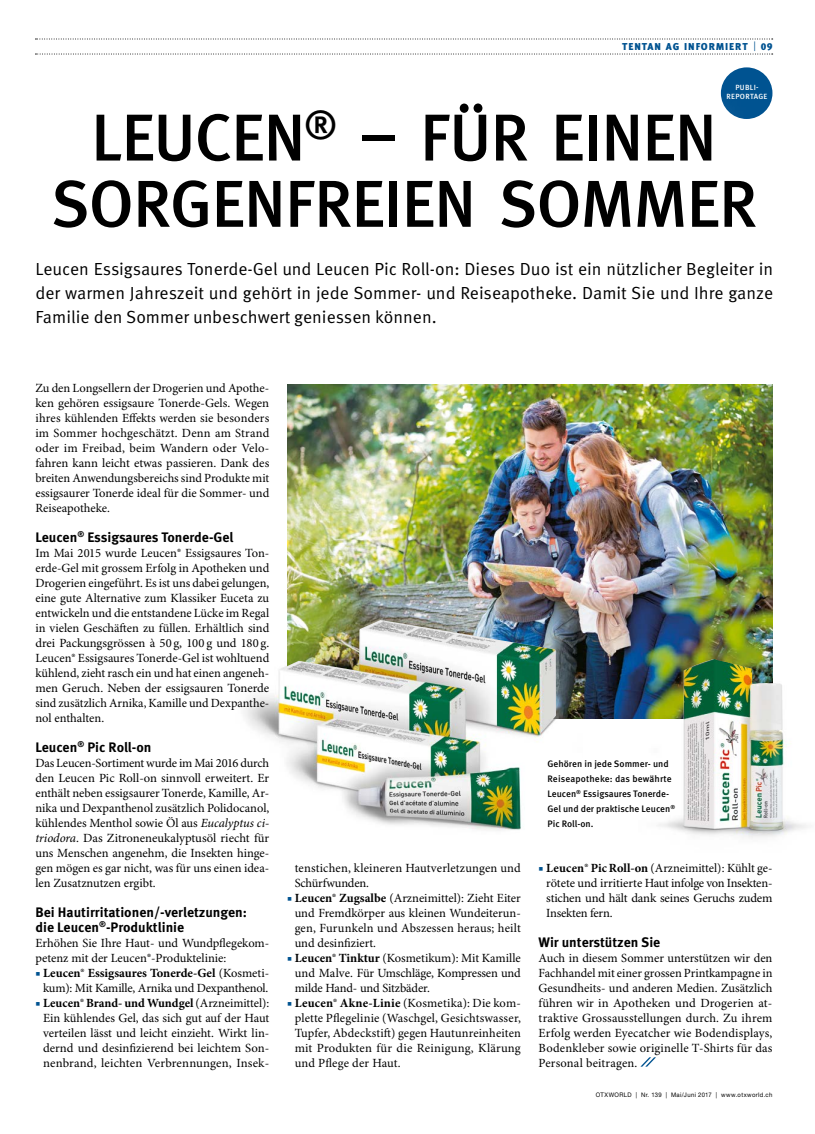
<style>
.page{position:relative;width:815px;height:1134px;background:#fff}
.page>*{position:absolute;margin:0;border:0;box-sizing:border-box;transform-origin:0 0}
.t1{font:500 66.25px/66.2px "Meta OT";letter-spacing:-.02em;color:#000;text-align:center}
.t2{font:17.5px/23.8px "Meta OT Norm";color:#000;text-align:justify}
.t3{font:700 13.75px/15px "Meta OT";color:#000}
.t4{font:12.5px/15px "Minion Pro";color:#000;text-align:justify}
.t5{font:900 10px "Meta OT";letter-spacing:.085em;color:#005391}
.t6{font:500 9.38px/15px "Meta OT";color:#000}
.t7{font:500 7.5px/9px "Meta OT";letter-spacing:.04em;color:#fff;text-align:center}
.t8{font:6.25px "Helvetica Neue LT Pro";letter-spacing:.06em;color:#000;scale:.95 1}
.s1{font-family:"Meta OT Norm";font-weight:400}
.s2{font-style:italic}
.s3{font-weight:700}
.s4{color:#005391}
</style>
<div class="page">
<svg style="left:35px;top:54px;width:738px;height:1px"></svg>
<svg style="left:35px;top:39px;width:738px;height:1px"></svg>
<img style="left:244px;top:690px;width:312px;height:141px">
<img style="left:658px;top:644px;width:149px;height:194px">
<svg style="left:640px;top:1057px;width:16px;height:10px"></svg>
<img style="left:287px;top:385px;width:485px;height:334px">
<img style="left:684px;top:659px;width:98px;height:128px">
<img style="left:279px;top:620px;width:277px;height:99px">
<p class="t5" style="left:753px;top:41px;width:20px"><span class="s1">|</span> 09</p>
<p class="t5" style="left:622px;top:41px;width:127px">TENTAN AG INFORMIERT</p>
<p class="t7" style="left:727px;top:83px;width:42px">PUBLI-<br>REPORTAGE</p>
<h1 class="t1" style="left:50px;top:107px;width:709px">LEUCEN<sup>®</sup> – FÜR EINEN<br>SORGENFREIEN SOMMER</h1>
<p class="t2" style="left:35px;top:258px;width:739px">Leucen Essigsaures Tonerde-Gel und Leucen Pic Roll-on: Dieses Duo ist ein nützlicher Begleiter in der warmen Jahreszeit und gehört in jede Sommer- und Reiseapotheke. Damit Sie und Ihre ganze Familie den Sommer unbeschwert geniessen können.</p>
<p class="t4" style="left:35px;top:381px;width:235px">Zu den Longsellern der Drogerien und Apothe&shy;ken gehören essigsaure Tonerde-Gels. Wegen ihres kühlenden Effekts werden sie besonders im Sommer hochgeschätzt. Denn am Strand oder im Freibad, beim Wandern oder Velo&shy;fahren kann leicht etwas passieren. Dank des breiten Anwendungsbereichs sind Produkte mit essigsaurer Tonerde ideal für die Sommer- und Reiseapotheke.</p>
<p class="t3" style="left:35px;top:530px;width:200px">Leucen<sup>®</sup> Essigsaures Tonerde-Gel</p>
<p class="t4" style="left:35px;top:546px;width:235px">Im Mai 2015 wurde Leucen® Essigsaures Ton&shy;erde-Gel mit grossem Erfolg in Apotheken und Drogerien eingeführt. Es ist uns dabei gelungen, eine gute Alternative zum Klassiker Euceta zu entwickeln und die entstandene Lücke im Regal in vielen Geschäften zu füllen. Erhältlich sind drei Packungsgrössen à 50 g, 100 g und 180 g.<br>Leucen® Essigsaures Tonerde-Gel ist wohltuend kühlend, zieht rasch ein und hat einen angeneh&shy;men Geruch. Neben der essigsauren Tonerde sind zusätzlich Arnika, Kamille und Dexpanthe&shy;nol enthalten.</p>
<p class="t3" style="left:35px;top:740px;width:118px">Leucen<sup>®</sup> Pic Roll-on</p>
<p class="t4" style="left:35px;top:756px;width:235px">Das Leucen-Sortiment wurde im Mai 2016 durch den Leucen Pic Roll-on sinnvoll erweitert. Er enthält neben essigsaurer Tonerde, Kamille, Ar&shy;nika und Dexpanthenol zusätzlich Polidocanol, kühlendes Menthol sowie Öl aus <span class="s2">Eucalyptus ci&shy;triodora</span>. Das Zitroneneukalyptusöl riecht für uns Menschen angenehm, die Insekten hinge&shy;gen mögen es gar nicht, was für uns einen idea&shy;len Zusatznutzen ergibt.</p>
<p class="t3" style="left:35px;top:905px;width:213px">Bei Hautirritationen/-verletzungen: die Leucen<sup>®</sup>-Produktlinie</p>
<p class="t4" style="left:35px;top:936px;width:235px">Erhöhen Sie Ihre Haut- und Wundpflegekom&shy;petenz mit der Leucen<span class="s3">®</span>-Produktelinie:</p>
<p class="t4" style="left:35px;top:966px;width:235px;text-align:center"><span class="s4">■</span> <span class="s3">Leucen® Essigsaures Tonerde-Gel</span> (Kosmeti&shy;kum): Mit Kamille, Arnika und Dexpanthenol.</p>
<p class="t4" style="left:43px;top:996px;width:228px;text-indent:-8px"><span class="s4">■</span> <span class="s3">Leucen® Brand- und Wundgel</span> (Arzneimittel):<br>Ein kühlendes Gel, das sich gut auf der Haut verteilen lässt und leicht einzieht. Wirkt lin&shy;dernd und desinfizierend bei leichtem Son&shy;nenbrand, leichten Verbrennungen, Insek-</p>
<p class="t4" style="left:295px;top:861px;width:228px">tenstichen, kleineren Hautverletzungen und<br>Schürfwunden.</p>
<p class="t4" style="left:295px;top:891px;width:228px;text-indent:-8px"><span class="s4">■</span> <span class="s3">Leucen® Zugsalbe</span> (Arzneimittel): Zieht Eiter und Fremdkörper aus kleinen Wundeiterun&shy;gen, Furunkeln und Abszessen heraus; heilt und desinfiziert.</p>
<p class="t4" style="left:295px;top:951px;width:228px;text-indent:-8px"><span class="s4">■</span> <span class="s3">Leucen® Tinktur</span> (Kosmetikum): Mit Kamille und Malve. Für Umschläge, Kompressen und milde Hand- und Sitzbäder.</p>
<p class="t4" style="left:295px;top:996px;width:228px;text-indent:-8px"><span class="s4">■</span> <span class="s3">Leucen® Akne-Linie</span> (Kosmetika): Die kom&shy;plette Pflegelinie (Waschgel, Gesichtswasser, Tupfer, Abdeckstift) gegen Hautunreinheiten mit Produkten für die Reinigung, Klärung und Pflege der Haut.</p>
<p class="t6" style="left:547px;top:756px;width:129px">Gehören in jede Sommer- und<br>Reiseapotheke: das bewährte<br>Leucen<sup>®</sup> Essigsaures Tonerde-<br>Gel und der praktische Leucen<sup>®<br></sup>Pic Roll-on.</p>
<p class="t4" style="left:546px;top:861px;width:228px;text-indent:-8px"><span class="s4">■</span> <span class="s3">Leucen® Pic Roll-on</span> (Arzneimittel): Kühlt ge&shy;rötete und irritierte Haut infolge von Insekten&shy;stichen und hält dank seines Geruchs zudem Insekten fern.</p>
<p class="t3" style="left:539px;top:935px;width:123px">Wir unterstützen Sie</p>
<p class="t4" style="left:539px;top:951px;width:235px">Auch in diesem Sommer unterstützen wir den Fachhandel mit einer grossen Printkampagne in Gesundheits- und anderen Medien. Zusätzlich führen wir in Apotheken und Drogerien at&shy;traktive Grossausstellungen durch. Zu ihrem Erfolg werden Eyecatcher wie Bodendisplays, Bodenkleber sowie originelle T-Shirts für das Personal beitragen.</p>
<p class="t8" style="left:596px;top:1091px;width:187px">OTXWORLD | Nr. 139 | Mai/Juni 2017 | www.otxworld.ch</p>
</div>
